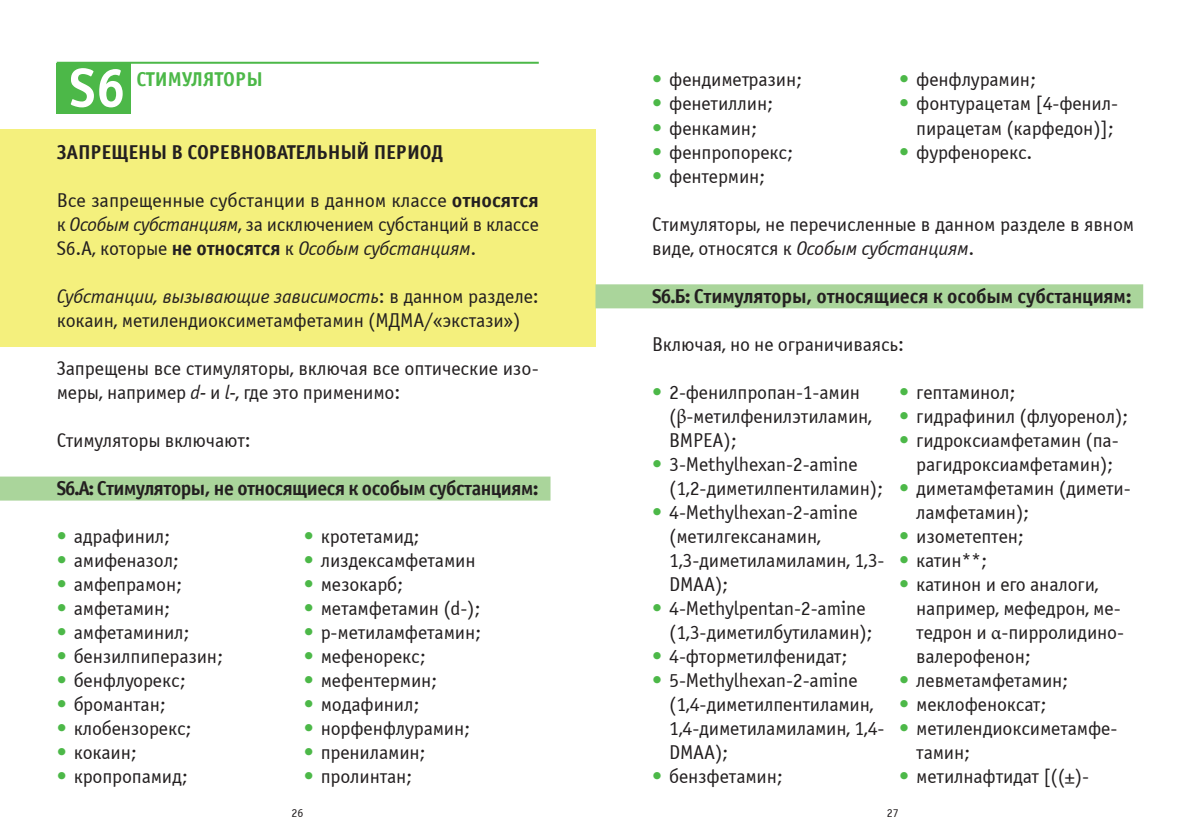
<style>
.page{position:relative;width:1191px;height:840px;background:#fff}
.page>*{position:absolute;margin:0;border:0;box-sizing:border-box;transform-origin:0 0}
.S0{font:700 54.6px "Officina Sans Win C";color:#fff}
.t1{font:20px/24px "Officina Sans Win C";letter-spacing:-.01em;color:#231f20}
._1__Анаболич_стероиды{font:700 20px "Officina Sans Win C";letter-spacing:-.01em;color:#231f20}
.S0-2{font:700 20px "Officina Sans Win C";color:#4cb848}
.t2{font:12px "Officina Sans Win C";color:#231f20}
.s1{font-weight:700}
.s2{font-style:italic}
.s3{color:#4cb848}
.s4{font-family:"Minion Pro"}
</style>
<div class="page">
<div style="left:0;top:129px;width:595px;height:218px;background:#f4f07d"></div>
<div style="left:57px;top:63px;width:74px;height:50px;background:#4cb848"></div>
<hr style="left:57px;top:62px;width:482px;height:2px;background:#4cb848">
<div style="left:0;top:476px;width:550px;height:24px;background:#aad59b"></div>
<div style="left:595px;top:284px;width:548px;height:24px;background:#aad59b"></div>
<p class="S0" style="left:69px;top:57px;width:58px">S6</p>
<p class="S0-2" style="left:136px;top:68px;width:128px">СТИМУЛЯТОРЫ</p>
<p class="_1__Анаболич_стероиды" style="left:57px;top:140px;width:388px">ЗАПРЕЩЕНЫ В СОРЕВНОВАТЕЛЬНЫЙ ПЕРИОД</p>
<p class="t1" style="left:57px;top:188px;width:484px;text-align:justify">Все запрещенные субстанции в данном классе <span class="s1">относятся </span>к <span class="s2">Особым субстанциям</span>, за исключением субстанций в классе S6.A, которые <span class="s1">не относятся</span> к <span class="s2">Особым субстанциям</span>.</p>
<p class="t1" style="left:57px;top:284px;width:483px"><span class="s2">Субстанции, вызывающие зависимость</span>: в данном разделе: кокаин, метилендиоксиметамфетамин (МДМА/«экстази»)</p>
<p class="t1" style="left:57px;top:356px;width:483px">Запрещены все стимуляторы, включая все оптические изо&shy;меры, например <span class="s2">d-</span> и <span class="s2">l-</span>, где это применимо:</p>
<p class="t1" style="left:57px;top:428px;width:196px">Стимуляторы включают:</p>
<p class="_1__Анаболич_стероиды" style="left:57px;top:476px;width:483px">S6.А: Стимуляторы, не относящиеся к особым субстанциям:</p>
<p class="t1" style="left:57px;top:524px;width:115px"><span class="s3">•</span> адрафинил;</p>
<p class="t1" style="left:57px;top:548px;width:124px"><span class="s3">•</span> амифеназол;</p>
<p class="t1" style="left:57px;top:572px;width:127px"><span class="s3">•</span> амфепрамон;</p>
<p class="t1" style="left:57px;top:596px;width:115px"><span class="s3">•</span> амфетамин;</p>
<p class="t1" style="left:57px;top:620px;width:135px"><span class="s3">•</span> амфетаминил;</p>
<p class="t1" style="left:57px;top:644px;width:168px"><span class="s3">•</span> бензилпиперазин;</p>
<p class="t1" style="left:57px;top:668px;width:131px"><span class="s3">•</span> бенфлуорекс;</p>
<p class="t1" style="left:57px;top:692px;width:111px"><span class="s3">•</span> бромантан;</p>
<p class="t1" style="left:57px;top:716px;width:137px"><span class="s3">•</span> клобензорекс;</p>
<p class="t1" style="left:57px;top:740px;width:82px"><span class="s3">•</span> кокаин;</p>
<p class="t1" style="left:57px;top:764px;width:133px"><span class="s3">•</span> кропропамид;</p>
<p class="t1" style="left:304px;top:524px;width:117px"><span class="s3">•</span> кротетамид;</p>
<p class="t1" style="left:304px;top:548px;width:173px"><span class="s3">•</span> лиздексамфетамин</p>
<p class="t1" style="left:304px;top:572px;width:101px"><span class="s3">•</span> мезокарб;</p>
<p class="t1" style="left:304px;top:596px;width:178px"><span class="s3">•</span> метамфетамин (d-);</p>
<p class="t1" style="left:304px;top:620px;width:179px"><span class="s3">•</span> р-метиламфетамин;</p>
<p class="t1" style="left:304px;top:644px;width:124px"><span class="s3">•</span> мефенорекс;</p>
<p class="t1" style="left:304px;top:668px;width:135px"><span class="s3">•</span> мефентермин;</p>
<p class="t1" style="left:304px;top:692px;width:117px"><span class="s3">•</span> модафинил;</p>
<p class="t1" style="left:304px;top:716px;width:168px"><span class="s3">•</span> норфенфлурамин;</p>
<p class="t1" style="left:304px;top:740px;width:123px"><span class="s3">•</span> прениламин;</p>
<p class="t1" style="left:304px;top:764px;width:110px"><span class="s3">•</span> пролинтан;</p>
<p class="t1" style="left:652px;top:68px;width:152px"><span class="s3">•</span> фендиметразин;</p>
<p class="t1" style="left:652px;top:92px;width:122px"><span class="s3">•</span> фенетиллин;</p>
<p class="t1" style="left:652px;top:116px;width:106px"><span class="s3">•</span> фенкамин;</p>
<p class="t1" style="left:652px;top:140px;width:143px"><span class="s3">•</span> фенпропорекс;</p>
<p class="t1" style="left:652px;top:164px;width:115px"><span class="s3">•</span> фентермин;</p>
<p class="t1" style="left:899px;top:68px;width:138px"><span class="s3">•</span> фенфлурамин;</p>
<p class="t1" style="left:899px;top:92px;width:220px;text-align:right"><span class="s3">•</span> фонтурацетам [4-фенил&shy;пирацетам (карфедон)];</p>
<p class="t1" style="left:899px;top:140px;width:135px"><span class="s3">•</span> фурфенорекс.</p>
<p class="t1" style="left:652px;top:212px;width:483px">Стимуляторы, не перечисленные в данном разделе в явном виде, относятся к <span class="s2">Особым субстанциям</span>.</p>
<p class="_1__Анаболич_стероиды" style="left:652px;top:284px;width:481px">S6.Б: Стимуляторы, относящиеся к особым субстанциям:</p>
<p class="t1" style="left:652px;top:332px;width:253px">Включая, но не ограничиваясь:</p>
<p class="t1" style="left:669px;top:380px;width:204px;text-indent:-17px"><span class="s3">•</span> 2-фенилпропан-1-амин (<span class="s4">β</span>-метилфенилэтиламин,<br>BMPEA);</p>
<p class="t1" style="left:669px;top:452px;width:215px;text-indent:-17px"><span class="s3">•</span> 3-Methylhexan-2-amine (1,2-диметилпентиламин);</p>
<p class="t1" style="left:669px;top:500px;width:217px;text-indent:-17px"><span class="s3">•</span> 4-Methylhexan-2-amine (метилгексанамин,<br>1,3-диметиламиламин, 1,3-<br>DMAA);</p>
<p class="t1" style="left:669px;top:596px;width:205px;text-indent:-17px"><span class="s3">•</span> 4-Methylpentan-2-amine (1,3-диметилбутиламин);</p>
<p class="t1" style="left:652px;top:644px;width:197px"><span class="s3">•</span> 4-фторметилфенидат;</p>
<p class="t1" style="left:669px;top:668px;width:217px;text-indent:-17px"><span class="s3">•</span> 5-Methylhexan-2-amine (1,4-диметилпентиламин,<br>1,4-диметиламиламин, 1,4-<br>DMAA);</p>
<p class="t1" style="left:652px;top:764px;width:132px"><span class="s3">•</span> бензфетамин;</p>
<p class="t1" style="left:899px;top:380px;width:118px"><span class="s3">•</span> гептаминол;</p>
<p class="t1" style="left:899px;top:404px;width:231px"><span class="s3">•</span> гидрафинил (флуоренол);</p>
<p class="t1" style="left:899px;top:428px;width:221px;text-align:center"><span class="s3">•</span> гидроксиамфетамин (па&shy;рагидроксиамфетамин);</p>
<p class="t1" style="left:916px;top:476px;width:216px;text-indent:-17px"><span class="s3">•</span> диметамфетамин (димети&shy;ламфетамин);</p>
<p class="t1" style="left:899px;top:524px;width:126px"><span class="s3">•</span> изометептен;</p>
<p class="t1" style="left:899px;top:548px;width:89px"><span class="s3">•</span> катин**;</p>
<p class="t1" style="left:916px;top:572px;width:207px;text-indent:-17px"><span class="s3">•</span> катинон и его аналоги, например, мефедрон, ме&shy;тедрон и <span class="s4">α</span>-пирролидино&shy;валерофенон;</p>
<p class="t1" style="left:899px;top:668px;width:171px"><span class="s3">•</span> левметамфетамин;</p>
<p class="t1" style="left:899px;top:692px;width:149px"><span class="s3">•</span> меклофеноксат;</p>
<p class="t1" style="left:916px;top:716px;width:203px;text-indent:-17px"><span class="s3">•</span> метилендиоксиметамфе&shy;тамин;</p>
<p class="t1" style="left:899px;top:764px;width:191px"><span class="s3">•</span> метилнафтидат [((±)-</p>
<p class="t2" style="left:291px;top:805px;width:13px">26</p>
<p class="t2" style="left:887px;top:805px;width:13px">27</p>
</div>
